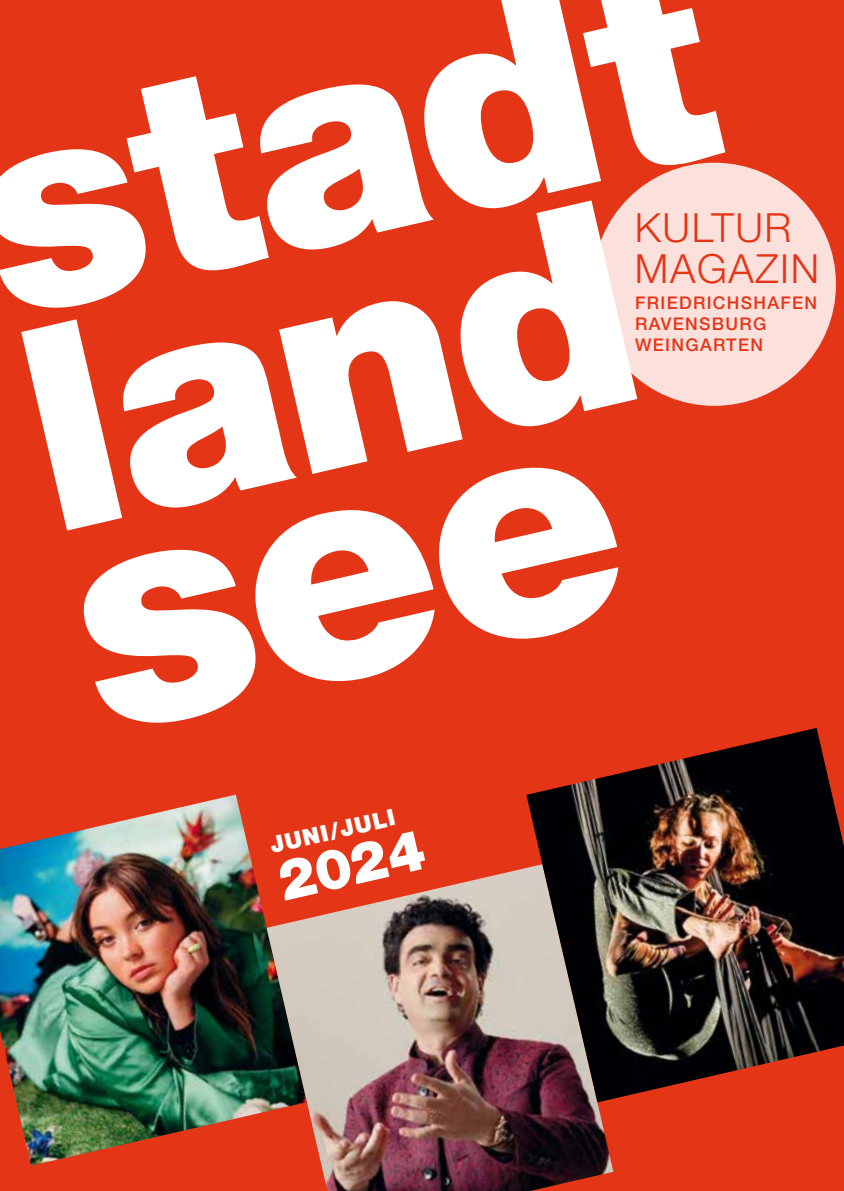
<style>
.page{position:relative;width:844px;height:1191px;background:#fff}
.page>*{position:absolute;margin:0;border:0;box-sizing:border-box;transform-origin:0 0}
.t1{font:900 285.25px/220.5px "Helvetica Neue LT Pro";color:#fff}
.t2{font:900 56px "Helvetica Neue LT Pro";color:#fff}
.t3{font:300 40.25px/40.2px "Helvetica Neue LT Pro";letter-spacing:.04em;color:#e53517}
.t4{font:900 22.75px "Helvetica Neue LT Pro";color:#fff}
.t5{font:500 17.5px/21px "Helvetica Neue LT Pro";letter-spacing:.075em;color:#e53517}
</style>
<div class="page">
<div style="left:0;top:0;width:843px;height:1191px;background:#e53517"></div>
<div style="left:592px;top:163px;width:243px;height:243px;background:#fbe0db;border-radius:50%"></div>
<img style="left:0;top:794px;width:266px;height:371px">
<img style="left:266px;top:868px;width:347px;height:323px">
<img style="left:526px;top:728px;width:317px;height:374px">
<svg style="left:526px;top:728px;width:107px;height:9px"></svg>
<h1 class="t1" style="left:-47px;top:111px;width:747px;rotate:-13deg">stadt land</h1>
<h3 class="t3" style="left:634px;top:207px;width:186px">KULTUR<br>MAGAZIN</h3>
<p class="t5" style="left:635px;top:291px;width:183px">FRIEDRICHSHAFEN<br>RAVENSBURG<br>WEINGARTEN</p>
<h3 class="t4" style="left:267px;top:832px;width:129px;rotate:-13deg">JUNI/JULI</h3>
<h2 class="t2" style="left:271px;top:848px;width:150px;rotate:-13deg">2024</h2>
</div>
